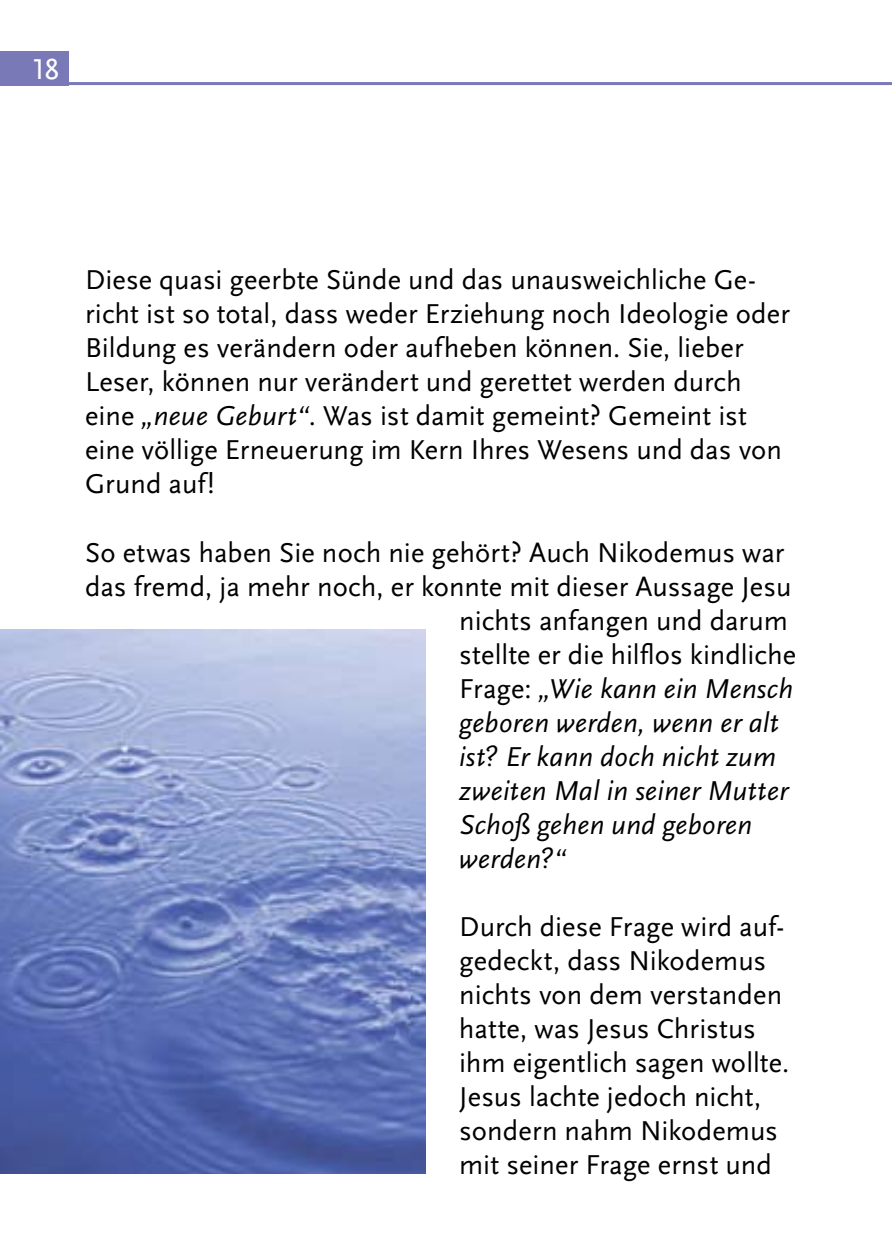
<style>
.page{position:relative;width:893px;height:1259px;background:#fff}
.page>*{position:absolute;margin:0;border:0;box-sizing:border-box;transform-origin:0 0}
.t1{font:30px "Scala Sans OT";color:#fff}
.t2{font:28.5px/33.9px "Scala Sans OT";color:#000}
.t3{font:italic 28.5px "Scala Sans OT";letter-spacing:.005em;color:#000}
.s1{font-style:italic}
.s2{font-style:normal}
</style>
<div class="page">
<div style="left:0;top:51px;width:68px;height:34px;background:#7a79b8"></div>
<hr style="left:0;top:82px;width:891px;height:3px;background:#7a79b8">
<img style="left:0;top:629px;width:425px;height:545px">
<p class="t1" style="left:33px;top:53px;width:28px">18</p>
<p class="t2" style="left:85px;top:263px;width:706px">Diese quasi geerbte Sünde und das unausweichliche Ge&shy;richt ist so total, dass weder Erziehung noch Ideologie oder Bildung es verändern oder aufheben können. Sie, lieber Leser, können nur verändert und gerettet werden durch eine <span class="s1">„neue Geburt“</span>. Was ist damit gemeint? Gemeint ist eine völlige Erneuerung im Kern Ihres Wesens und das von Grund auf!</p>
<p class="t2" style="left:85px;top:536px;width:701px">So etwas haben Sie noch nie gehört? Auch Nikodemus war</p>
<p class="t2" style="left:85px;top:570px;width:708px">das fremd, ja mehr noch, er konnte mit dieser Aussage Jesu</p>
<p class="t2" style="left:459px;top:604px;width:330px">nichts anfangen und darum</p>
<p class="t2" style="left:459px;top:638px;width:339px">stellte er die hilflos kindliche</p>
<p class="t3" style="left:459px;top:673px;width:335px"><span class="s2">Frage:</span> „Wie kann ein Mensch</p>
<p class="t3" style="left:459px;top:707px;width:321px">geboren werden, wenn er alt</p>
<p class="t3" style="left:459px;top:741px;width:319px">ist? Er kann doch nicht zum</p>
<p class="t3" style="left:459px;top:775px;width:331px">zweiten Mal in seiner Mutter</p>
<p class="t3" style="left:459px;top:809px;width:294px">Schoß gehen und geboren</p>
<p class="t3" style="left:459px;top:843px;width:109px">werden?“</p>
<p class="t2" style="left:459px;top:910px;width:332px">Durch diese Frage wird auf&shy;gedeckt, dass Nikodemus nichts von dem verstanden hatte, was Jesus Christus ihm eigentlich sagen wollte.<br>Jesus lachte jedoch nicht, sondern nahm Nikodemus mit seiner Frage ernst und</p>
</div>
